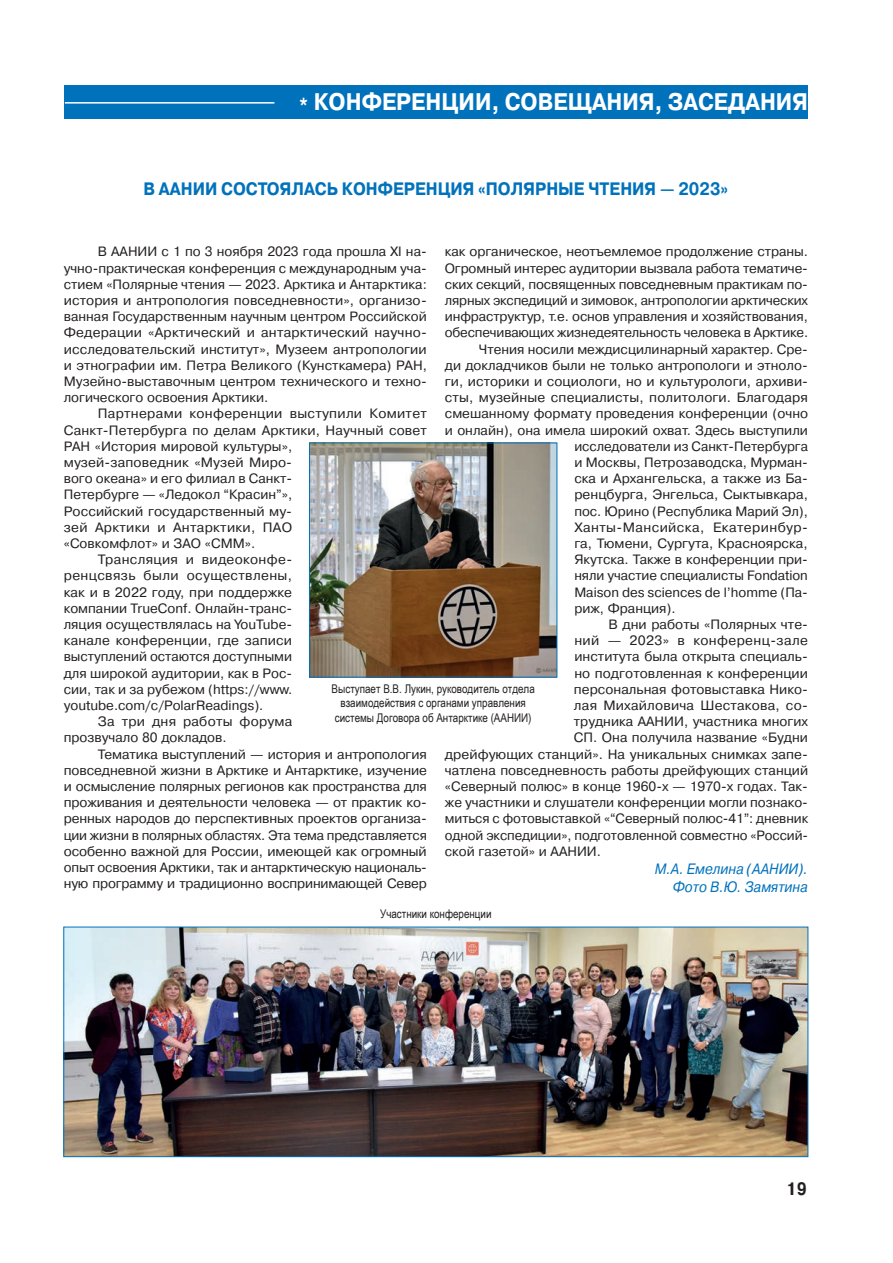
<style>
.page{position:relative;width:893px;height:1263px;background:#fff}
.page>*{position:absolute;margin:0;border:0;box-sizing:border-box;transform-origin:0 0}
.Рубрика{font:700 24px "Pragmatica C";color:#fff;scale:.9 1}
.Заголовок_12_Прописн{font:700 18px "Pragmatica C";color:#0072bc;scale:.9 1}
.t1{font:700 18px "Pragmatica Cond C";color:#231f20}
.Автор{font:italic 15px/18px "Pragmatica C";color:#0072bc;text-align:right;scale:.9 1}
.Основной_текст{font:13.5px/16.2px "Pragmatica C";color:#231f20;text-align:justify}
.Основной_текст-2{font:13.5px "Pragmatica C";letter-spacing:.03em;color:#231f20}
.Основной_текст-3{font:13.5px "Pragmatica C";letter-spacing:.025em;color:#231f20}
.Подрисуночная{font:12px/14.4px "Arial Narrow";color:#231f20;text-align:center}
</style>
<div class="page">
<div style="left:64px;top:85px;width:744px;height:33px;background:#0072bc"></div>
<hr style="left:65px;top:102px;width:209px;height:2px;background:#fff">
<img style="left:65px;top:929px;width:741px;height:226px">
<div style="left:63px;top:927px;width:745px;height:230px;border:1px solid #0072bc"></div>
<img style="left:311px;top:445px;width:244px;height:230px">
<p class="Рубрика" style="left:298px;top:88px;width:568px">* КОНФЕРЕНЦИИ, СОВЕЩАНИЯ, ЗАСЕДАНИЯ</p>
<p class="Заголовок_12_Прописн" style="left:143px;top:179px;width:651px">В ААНИИ СОСТОЯЛАСЬ КОНФЕРЕНЦИЯ «ПОЛЯРНЫЕ ЧТЕНИЯ — 2023»</p>
<p class="Основной_текст" style="left:64px;top:244px;width:365px;text-indent:34px">В ААНИИ с 1 по 3 ноября 2023 года прошла XI на&shy;учно-практическая конференция с международным уча&shy;стием «Полярные чтения — 2023. Арктика и Антарктика: история и антропология повседневности», организо&shy;ванная Государственным научным центром Российской Федерации «Арктический и антарктический научно&shy;исследовательский институт», Музеем антропологии и этнографии им. Петра Великого (Кунсткамера) РАН, Музейно-выставочным центром технического и техно&shy;логического освоения Арктики.</p>
<p class="Основной_текст" style="left:64px;top:406px;width:365px;text-align:left;text-indent:34px">Партнерами конференции выступили Комитет Санкт-Петербурга по делам Арктики, Научный совет РАН «История мировой культуры»,<br>музей-заповедник «Музей Миро-<br>вого океана» и его филиал в Санкт-<br>Петербурге — «Ледокол “Красин”»,<br>Российский государственный му-<br>зей Арктики и Антарктики, ПАО<br>«Совкомфлот» и ЗАО «СММ».</p>
<p class="Основной_текст" style="left:64px;top:552px;width:230px;text-indent:34px">Трансляция и видеоконфе&shy;ренцсвязь были осуществлены, как и в 2022 году, при поддержке компании TrueConf. Онлайн-транс&shy;ляция осуществлялась на YouTube&shy;канале конференции, где записи выступлений остаются доступными для широкой аудитории, как в Рос&shy;сии, так и за рубежом (https://www. youtube.com/c/PolarReadings).</p>
<p class="Основной_текст" style="left:64px;top:714px;width:230px;text-indent:34px">За три дня работы форума прозвучало 80 докладов.</p>
<p class="Основной_текст" style="left:64px;top:746px;width:365px;text-indent:34px">Тематика выступлений — история и антропология повседневной жизни в Арктике и Антарктике, изучение и осмысление полярных регионов как пространства для проживания и деятельности человека — от практик ко&shy;ренных народов до перспективных проектов организа&shy;ции жизни в полярных областях. Эта тема представляется особенно важной для России, имеющей как огромный опыт освоения Арктики, так и антарктическую националь&shy;ную программу и традиционно воспринимающей Север</p>
<p class="Основной_текст" style="left:445px;top:244px;width:365px">как органическое, неотъемлемое продолжение страны.<br>Огромный интерес аудитории вызвала работа тематиче&shy;ских секций, посвященных повседневным практикам по&shy;лярных экспедиций и зимовок, антропологии арктических инфраструктур, т.е. основ управления и хозяйствования, обеспечивающих жизнедеятельность человека в Арктике.</p>
<p class="Основной_текст" style="left:479px;top:341px;width:331px">Чтения носили междисцилинарный характер. Сре-</p>
<p class="Основной_текст" style="left:445px;top:357px;width:365px">ди докладчиков были не только антропологи и этноло-</p>
<p class="Основной_текст" style="left:445px;top:373px;width:365px">ги, историки и социологи, но и культурологи, архиви-</p>
<p class="Основной_текст" style="left:445px;top:390px;width:365px">сты, музейные специалисты, политологи. Благодаря</p>
<p class="Основной_текст" style="left:445px;top:406px;width:365px">смешанному формату проведения конференции (очно</p>
<p class="Основной_текст" style="left:445px;top:422px;width:365px">и онлайн), она имела широкий охват. Здесь выступили</p>
<p class="Основной_текст" style="left:574px;top:438px;width:235px">исследователи из Санкт-Петербурга</p>
<p class="Основной_текст" style="left:574px;top:454px;width:235px">и Москвы, Петрозаводска, Мурман-</p>
<p class="Основной_текст" style="left:574px;top:471px;width:235px">ска и Архангельска, а также из Ба-</p>
<p class="Основной_текст" style="left:574px;top:487px;width:235px">ренцбурга, Энгельса, Сыктывкара,</p>
<p class="Основной_текст" style="left:574px;top:503px;width:235px">пос. Юрино (Республика Марий Эл),</p>
<p class="Основной_текст-2" style="left:574px;top:520px;width:235px">Ханты-Мансийска, Екатеринбур-</p>
<p class="Основной_текст" style="left:574px;top:535px;width:235px">га, Тюмени, Сургута, Красноярска,</p>
<p class="Основной_текст" style="left:574px;top:552px;width:235px">Якутска. Также в конференции при-</p>
<p class="Основной_текст" style="left:574px;top:568px;width:235px">няли участие специалисты Fondation</p>
<p class="Основной_текст" style="left:574px;top:584px;width:235px">Maison des sciences de l’homme (Па-</p>
<p class="Основной_текст" style="left:574px;top:600px;width:103px">риж, Франция).</p>
<p class="Основной_текст" style="left:608px;top:616px;width:201px">В дни работы «Полярных чте-</p>
<p class="Основной_текст-3" style="left:574px;top:633px;width:235px">ний — 2023» в конференц-зале</p>
<p class="Основной_текст" style="left:574px;top:649px;width:235px">института была открыта специаль-</p>
<p class="Основной_текст" style="left:574px;top:665px;width:235px">но подготовленная к конференции</p>
<p class="Основной_текст" style="left:574px;top:681px;width:235px">персональная фотовыставка Нико-</p>
<p class="Основной_текст" style="left:574px;top:697px;width:235px">лая Михайловича Шестакова, со-</p>
<p class="Основной_текст" style="left:574px;top:714px;width:236px">трудника ААНИИ, участника многих</p>
<p class="Основной_текст" style="left:574px;top:730px;width:235px">СП. Она получила название «Будни</p>
<p class="Основной_текст" style="left:445px;top:746px;width:365px">дрейфующих станций». На уникальных снимках запе-</p>
<p class="Основной_текст" style="left:445px;top:762px;width:365px">чатлена повседневность работы дрейфующих станций</p>
<p class="Основной_текст" style="left:445px;top:778px;width:365px">«Северный полюс» в конце 1960-х — 1970-х годах. Так-</p>
<p class="Основной_текст" style="left:445px;top:795px;width:365px">же участники и слушатели конференции могли познако-</p>
<p class="Основной_текст" style="left:445px;top:811px;width:365px">миться с фотовыставкой «“Северный полюс-41”: дневник</p>
<p class="Основной_текст" style="left:445px;top:827px;width:365px">одной экспедиции», подготовленной совместно «Россий-</p>
<p class="Основной_текст" style="left:445px;top:843px;width:158px">ской газетой» и ААНИИ.</p>
<p class="Автор" style="left:655px;top:860px;width:172px">М.А. Емелина (ААНИИ).<br>Фото В.Ю. Замятина</p>
<p class="Подрисуночная" style="left:332px;top:681px;width:205px">Выступает В.В. Лукин, руководитель отдела взаимодействия с органами управления системы Договора об Антарктике (ААНИИ)</p>
<p class="Подрисуночная" style="left:380px;top:906px;width:113px">Участники конференции</p>
<h2 class="t1" style="left:787px;top:1178px;width:21px">19</h2>
</div>
